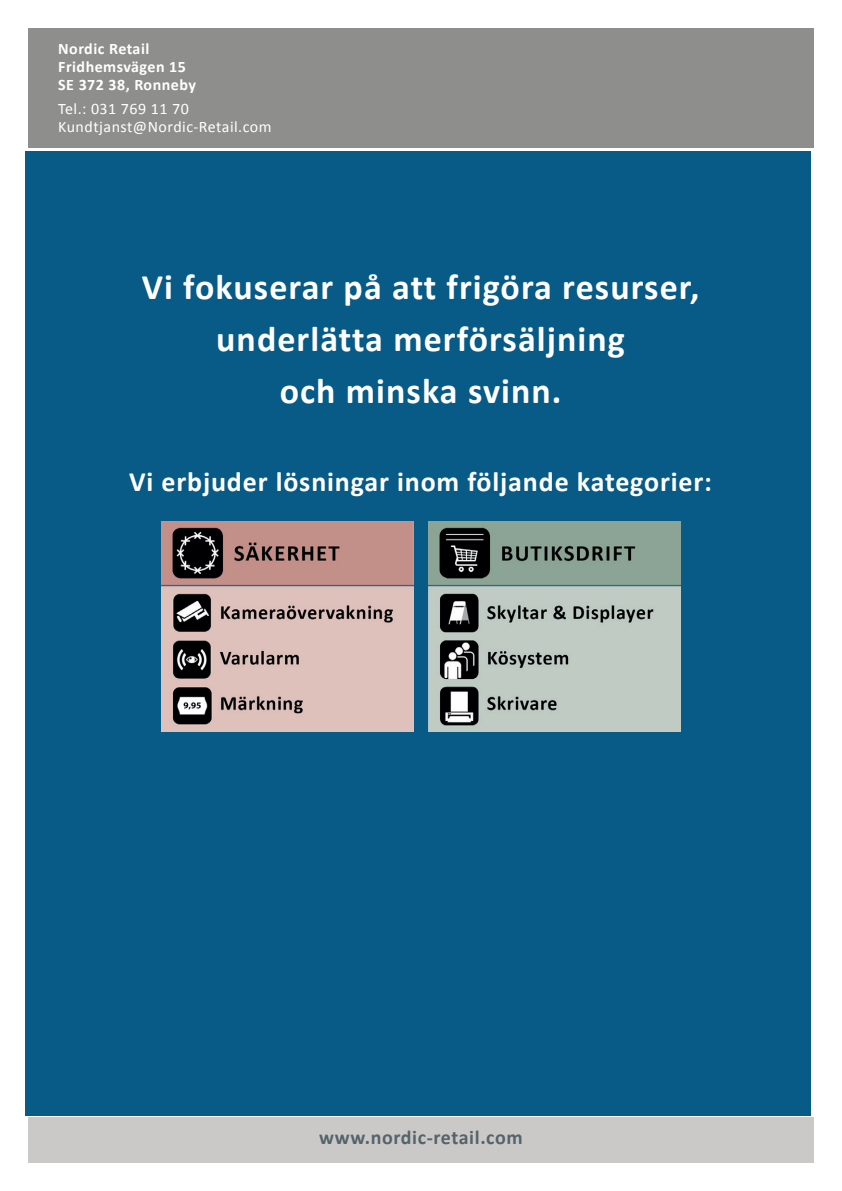
<style>
.page{position:relative;width:842px;height:1191px;background:#fff}
.page>*{position:absolute;margin:0;border:0;box-sizing:border-box;transform-origin:0 0}
.t1{font:700 36px/52px "Calibri";letter-spacing:.03em;color:#fff;text-align:center}
.t2{font:700 28px "Calibri";letter-spacing:.03em;color:#fff}
.t3{font:700 20px "Calibri";letter-spacing:.03em;color:#55636c}
.t4{font:16px/18px "Calibri";letter-spacing:.03em;color:#fff}
.t5{font:700 16px/18px "Calibri";letter-spacing:.03em;color:#fff}
</style>
<div class="page">
<div style="left:28px;top:28px;width:786px;height:119px;background:#8e8f8d"></div>
<div style="left:28px;top:1117px;width:786px;height:45px;background:#cbc9c7"></div>
<div style="left:26px;top:151px;width:785px;height:964px;background:#075b86"></div>
<img style="left:162px;top:522px;width:252px;height:209px">
<img style="left:429px;top:522px;width:252px;height:209px">
<p class="t5" style="left:58px;top:40px;width:139px">Nordic Retail<br>Fridhemsvägen 15<br>SE 372 38, Ronneby</p>
<p class="t4" style="left:58px;top:100px;width:215px">Tel.: 031 769 11 70<br>Kundtjanst@Nordic-Retail.com</p>
<p class="t1" style="left:142px;top:261px;width:559px">Vi fokuserar på att frigöra resurser, underlätta merförsäljning<br>och minska svinn.</p>
<p class="t2" style="left:129px;top:464px;width:584px">Vi erbjuder lösningar inom följande kategorier:</p>
<p class="t3" style="left:319px;top:1124px;width:205px">www.nordic-retail.com</p>
</div>
